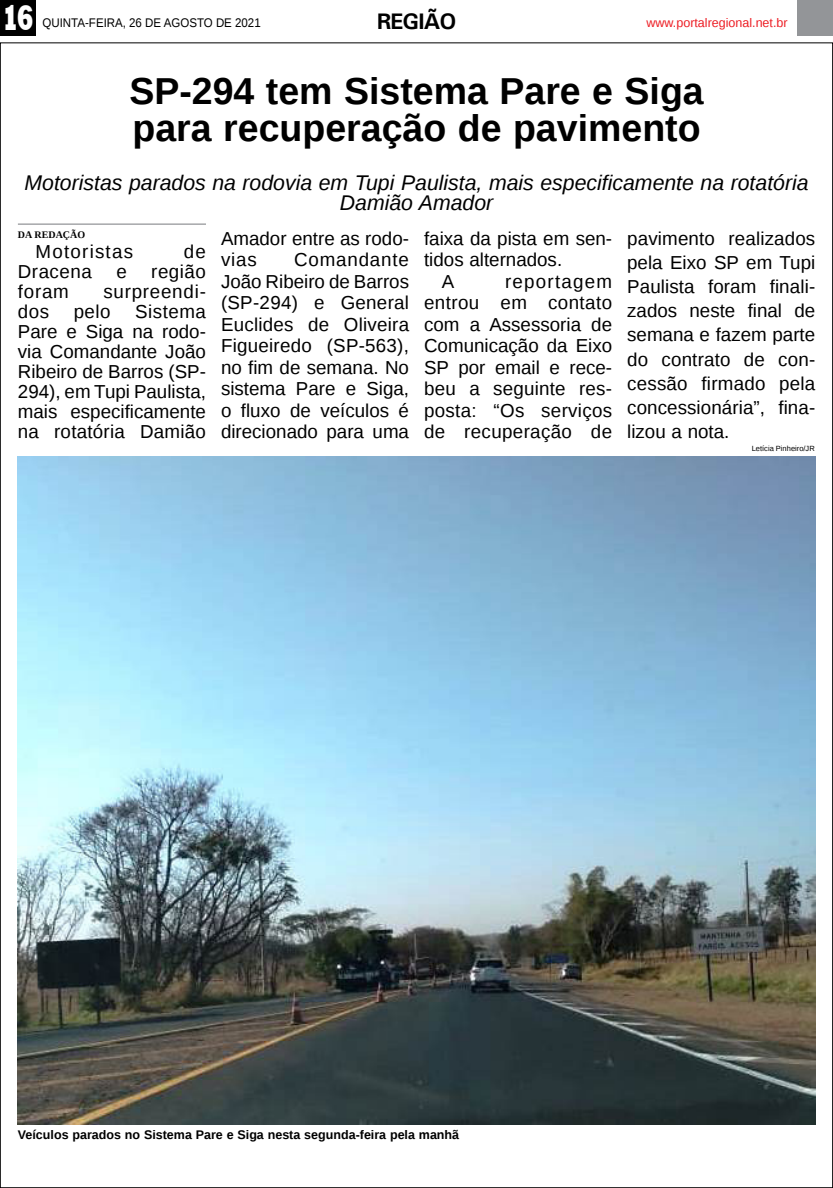
<style>
.page{position:relative;width:833px;height:1188px;background:#fff}
.page>*{position:absolute;margin:0;border:0;box-sizing:border-box;transform-origin:0 0}
.TÍTULO{font:700 37.5px/37.5px "Liberation Sans";color:#000}
.t1{font:800 36.12px "Rockwell";color:#fff;scale:.7 1}
.TITULO_PG{font:700 22.5px "Univers";letter-spacing:-.04em;color:#000}
.LINHA_FINA{font:italic 21.25px/20px "Liberation Sans";color:#000;text-align:center}
.MATÉRIA{font:18.75px/21.5px "Liberation Sans";letter-spacing:.005em;color:#000;text-align:justify}
.MATÉRIA-2{font:18.75px "Liberation Sans";letter-spacing:.04em;color:#000}
.MATÉRIA-3{font:18.75px "Liberation Sans";letter-spacing:.065em;color:#000}
.MATÉRIA-4{font:18.75px "Liberation Sans";letter-spacing:.025em;color:#000}
.LEGENDA{font:700 12.5px "Liberation Sans";color:#000}
.DATA_PG{font:12.5px "Liberation Sans";color:#000;scale:.92 1}
.DATA_PG-2{font:12.5px "Liberation Sans";color:#ed1d24}
.CRÉDITO_NOME{font:700 10px "Liberation Serif";color:#000}
.CRÉDITO_FOTO{font:7.5px "Liberation Sans";color:#000}
</style>
<div class="page">
<div style="left:0;top:0;width:36px;height:35px;background:#000"></div>
<div style="left:797px;top:0;width:36px;height:35px;background:#939598"></div>
<hr style="left:18px;top:223px;width:188px;height:2px;background:#939598">
<img style="left:18px;top:456px;width:797px;height:668px">
<p class="t1" style="left:2px;top:-3px;width:48px">16</p>
<p class="DATA_PG" style="left:43px;top:15px;width:239px">QUINTA-FEIRA, 26 DE AGOSTO DE 2021</p>
<p class="TITULO_PG" style="left:377px;top:8px;width:81px">REGIÃO</p>
<p class="DATA_PG-2" style="left:646px;top:15px;width:143px">www.portalregional.net.br</p>
<p class="TÍTULO" style="left:129px;top:71px;width:576px">SP-294 tem Sistema Pare e Siga para recuperação de pavimento</p>
<p class="LINHA_FINA" style="left:24px;top:172px;width:785px">Motoristas parados na rodovia em Tupi Paulista, mais especificamente na rotatória<br>Damião Amador</p>
<p class="CRÉDITO_NOME" style="left:18px;top:227px;width:69px">DA REDAÇÃO</p>
<p class="MATÉRIA-3" style="left:36px;top:240px;width:99px">Motoristas</p>
<p class="MATÉRIA" style="left:184px;top:241px;width:24px">de</p>
<p class="MATÉRIA-4" style="left:18px;top:261px;width:75px">Dracena</p>
<p class="MATÉRIA" style="left:116px;top:261px;width:12px">e</p>
<p class="MATÉRIA" style="left:151px;top:261px;width:56px">região</p>
<p class="MATÉRIA" style="left:18px;top:281px;width:53px">foram</p>
<p class="MATÉRIA-2" style="left:103px;top:281px;width:104px">surpreendi-</p>
<p class="MATÉRIA" style="left:18px;top:301px;width:33px">dos</p>
<p class="MATÉRIA" style="left:74px;top:301px;width:38px">pelo</p>
<p class="MATÉRIA" style="left:221px;top:228px;width:190px">Amador entre as rodo&shy;vias</p>
<p class="MATÉRIA" style="left:424px;top:228px;width:190px">faixa da pista em sen&shy;tidos alternados.</p>
<p class="MATÉRIA" style="left:442px;top:271px;width:14px">A</p>
<p class="MATÉRIA" style="left:627px;top:227px;width:190px;line-height:24.1px">pavimento realizados pela Eixo SP em Tupi Paulista foram finali&shy;zados neste final de semana e fazem parte do contrato de con&shy;cessão firmado pela concessionária”, fina&shy;lizou a nota.</p>
<p class="CRÉDITO_FOTO" style="left:752px;top:444px;width:64px">Letícia Pinheiro/JR</p>
<p class="MATÉRIA" style="left:221px;top:249px;width:190px;text-indent:73px">Comandante João Ribeiro de Barros (SP-294) e General Euclides de Oliveira Figueiredo (SP-563), no fim de semana. No sistema Pare e Siga, o fluxo de veículos é direcionado para uma</p>
<p class="MATÉRIA" style="left:424px;top:271px;width:190px;text-indent:81px">reportagem entrou em contato com a Assessoria de Comunicação da Eixo SP por email e rece&shy;beu a seguinte res&shy;posta: “Os serviços de recuperação de</p>
<p class="MATÉRIA" style="left:18px;top:302px;width:190px;line-height:20px;text-indent:117px">Sistema Pare e Siga na rodo&shy;via Comandante João Ribeiro de Barros (SP-294), em Tupi Paulista, mais especificamente na rotatória Damião</p>
<p class="LEGENDA" style="left:18px;top:1125px;width:443px">Veículos parados no Sistema Pare e Siga nesta segunda-feira pela manhã</p>
</div>
